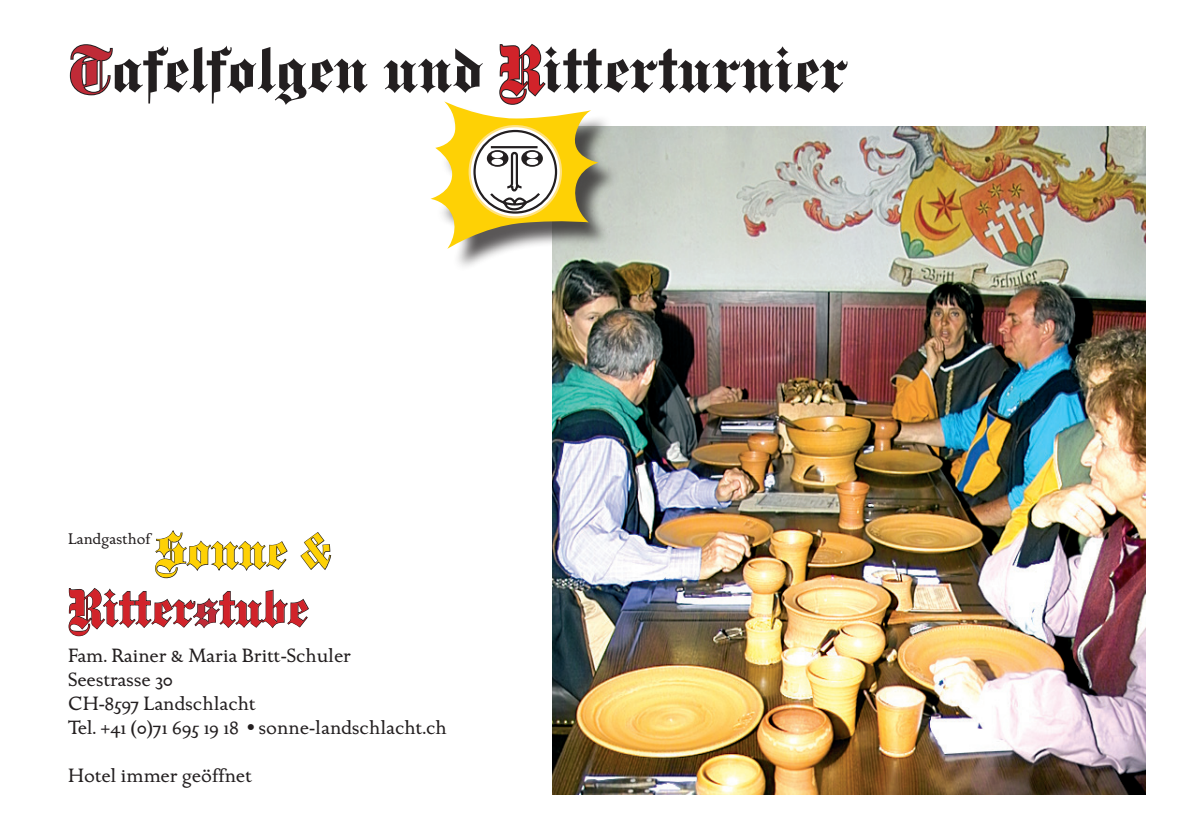
<style>
.page{position:relative;width:1191px;height:840px;background:#fff}
.page>*{position:absolute;margin:0;border:0;box-sizing:border-box;transform-origin:0 0}
.t1{font:60px "Fette Gotisch LT";color:#231f20}
.t2{font:48px/57.6px "Fette Gotisch LT";color:#d1232a}
.t3{font:20px/24px "Golden Cockerel ITC";color:#231f20}
.t4{font:16px "Golden Cockerel ITC";color:#231f20}
.s1{color:#bf2b37}
.s2{color:#d1232a}
.s3{color:#fed105}
</style>
<div class="page">
<svg style="left:69px;top:44px;width:44px;height:52px"></svg>
<img style="left:553px;top:126px;width:592px;height:668px">
<div style="left:436px;top:106px;width:185px;height:166px;background:#231f20;opacity:.75"></div>
<svg style="left:430px;top:44px;width:168px;height:205px"></svg>
<div style="left:526px;top:159px;width:12px;height:6px;border:2px solid #fff;border-radius:50%"></div>
<svg style="left:155px;top:530px;width:133px;height:48px"></svg>
<svg style="left:300px;top:532px;width:32px;height:38px"></svg>
<svg style="left:68px;top:588px;width:241px;height:48px"></svg>
<h1 class="t1" style="left:68px;top:33px;width:780px"><span class="s1">T</span>afelfolgen und <span class="s2">R</span>itterturnier</h1>
<h2 class="t2" style="left:68px;top:522px;width:267px;text-indent:86px"><span class="s3">Sonne &amp;<br></span>Ritter<span class="s1">#</span>tube</h2>
<p class="t4" style="left:68px;top:529px;width:84px">Landgasthof</p>
<p class="t3" style="left:68px;top:643px;width:380px">Fam. Rainer &amp; Maria Britt-Schuler<br>Seestrasse 30<br>CH-8597 Landschlacht<br>Tel. +41 (0)71 695 19 18 • sonne-landschlacht.ch</p>
<p class="t3" style="left:68px;top:763px;width:186px">Hotel immer geöffnet</p>
</div>
